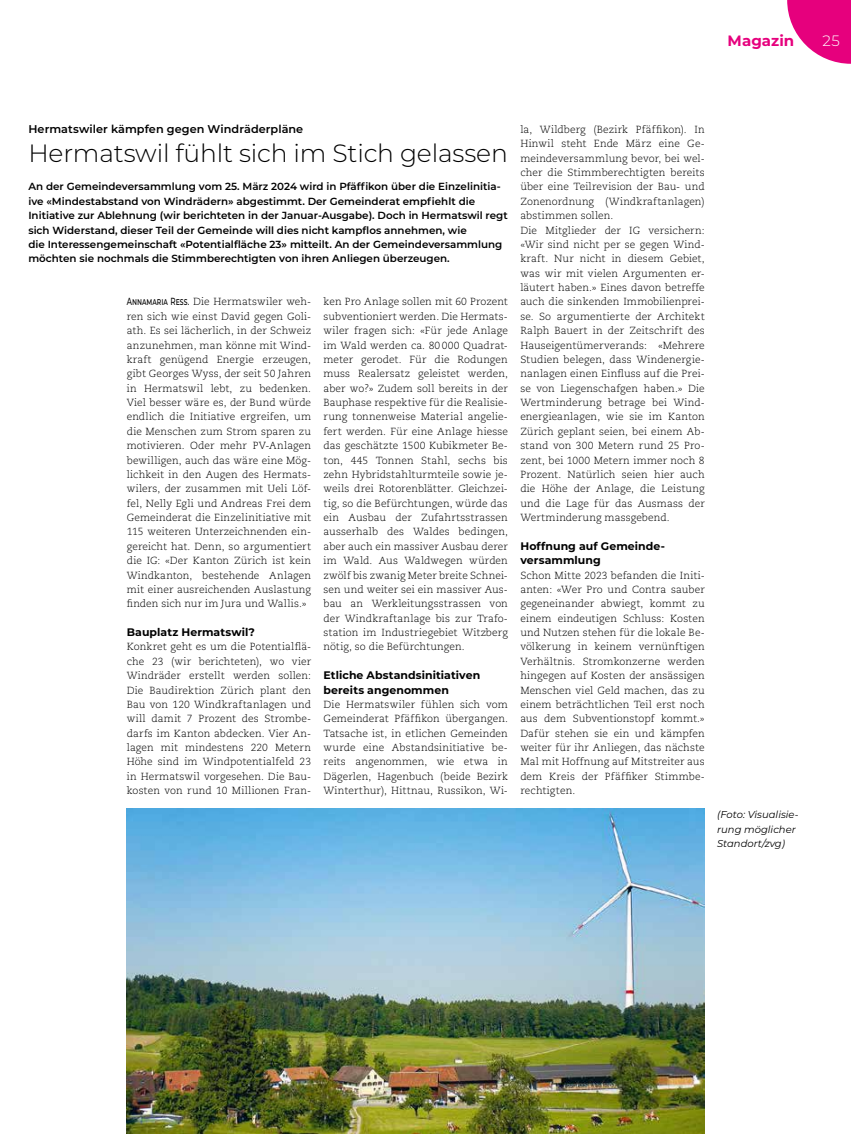
<style>
.page{position:relative;width:851px;height:1134px;background:#fff}
.page>*{position:absolute;margin:0;border:0;box-sizing:border-box;transform-origin:0 0}
.t1{font:300 25px "Montserrat";letter-spacing:-.005em;color:#000}
.t2{font:700 15px "Montserrat";letter-spacing:.005em;color:#e6007d}
.t3{font:300 15px "Montserrat";color:#fff}
.t4{font:600 11.25px "Montserrat";letter-spacing:.005em;color:#000}
.t5{font:700 11px/14.4px "Montserrat";letter-spacing:.005em;color:#000}
.t6{font:300 10.25px/14.4px "Caecilia LT Std";letter-spacing:.005em;color:#000;text-align:justify}
.t7{font:600 10.25px/14.4px "Montserrat";color:#000}
.t8{font:italic 10px/14.4px "Montserrat";color:#000}
.s1{font-family:"Montserrat";font-weight:500}
</style>
<div class="page">
<svg style="left:787px;top:0;width:63px;height:64px"></svg>
<img style="left:127px;top:808px;width:577px;height:326px">
<h2 class="t2" style="left:727px;top:30px;width:68px">Magazin</h2>
<h2 class="t3" style="left:822px;top:31px;width:19px">25</h2>
<p class="t4" style="left:28px;top:121px;width:276px">Hermatswiler kämpfen gegen Windräderpläne</p>
<h1 class="t1" style="left:28px;top:136px;width:481px">Hermatswil fühlt sich im Stich gelassen</h1>
<p class="t7" style="left:28px;top:179px;width:481px">An der Gemeindeversammlung vom 25. März 2024 wird in Pfäffikon über die Einzelinitia&shy;ive «Mindestabstand von Windrädern» abgestimmt. Der Gemeinderat empfiehlt die Initiative zur Ablehnung (wir berichteten in der Januar-Ausgabe). Doch in Hermatswil regt sich Widerstand, dieser Teil der Gemeinde will dies nicht kampflos annehmen, wie<br>die Interessengemeinschaft «Potentialfläche 23» mitteilt. An der Gemeindeversammlung möchten sie nochmals die Stimmberechtigten von ihren Anliegen überzeugen.</p>
<p class="t6" style="left:323px;top:295px;width:186px;text-align:left">ken Pro Anlage sollen mit 60 Prozent subventioniert werden. Die Hermats&shy;wiler fragen sich: «Für jede Anlage im Wald werden ca. 80000 Quadrat&shy;meter gerodet. Für die Rodungen muss Realersatz geleistet werden, aber wo?» Zudem soll bereits in der Bauphase respektive für die Realisie&shy;rung tonnenweise Material angelie&shy;fert werden. Für eine Anlage hiesse das geschätzte 1500 Kubikmeter Be&shy;ton, 445 Tonnen Stahl, sechs bis zehn Hybridstahlturmteile sowie je&shy;weils drei Rotorenblätter. Gleichzei&shy;tig, so die Befürchtungen, würde das ein Ausbau der Zufahrtsstrassen ausserhalb des Waldes bedingen, aber auch ein massiver Ausbau derer im Wald. Aus Waldwegen würden zwölf bis zwanig Meter breite Schnei&shy;sen und weiter sei ein massiver Aus&shy;bau an Werkleitungsstrassen von der Windkraftanlage bis zur Trafo&shy;station im Industriegebiet Witzberg nötig, so die Befürchtungen.</p>
<p class="t5" style="left:323px;top:667px;width:158px">Etliche Abstandsinitiativen bereits angenommen</p>
<p class="t6" style="left:323px;top:697px;width:186px">Die Hermatswiler fühlen sich vom Gemeinderat Pfäffikon übergangen.<br>Tatsache ist, in etlichen Gemeinden wurde eine Abstandsinitiative be&shy;reits angenommen, wie etwa in Dägerlen, Hagenbuch (beide Bezirk Winterthur), Hittnau, Russikon, Wi-</p>
<p class="t6" style="left:127px;top:295px;width:186px"><span class="s1">Annamaria Ress.</span> Die Hermatswiler weh&shy;ren sich wie einst David gegen Goli&shy;ath. Es sei lächerlich, in der Schweiz anzunehmen, man könne mit Wind&shy;kraft genügend Energie erzeugen, gibt Georges Wyss, der seit 50 Jahren in Hermatswil lebt, zu bedenken.<br>Viel besser wäre es, der Bund würde endlich die Initiative ergreifen, um die Menschen zum Strom sparen zu motivieren. Oder mehr PV-Anlagen bewilligen, auch das wäre eine Mög&shy;lichkeit in den Augen des Hermats&shy;wilers, der zusammen mit Ueli Löf&shy;fel, Nelly Egli und Andreas Frei dem Gemeinderat die Einzelinitiative mit 115 weiteren Unterzeichnenden ein&shy;gereicht hat. Denn, so argumentiert die IG: «Der Kanton Zürich ist kein Windkanton, bestehende Anlagen mit einer ausreichenden Auslastung finden sich nur im Jura und Wallis.»</p>
<p class="t5" style="left:127px;top:624px;width:130px">Bauplatz Hermatswil?</p>
<p class="t6" style="left:127px;top:640px;width:186px">Konkret geht es um die Potentialflä&shy;che 23 (wir berichteten), wo vier Windräder erstellt werden sollen:<br>Die Baudirektion Zürich plant den Bau von 120 Windkraftanlagen und will damit 7 Prozent des Strombe&shy;darfs im Kanton abdecken. Vier An&shy;lagen mit mindestens 220 Metern Höhe sind im Windpotentialfeld 23 in Hermatswil vorgesehen. Die Bau&shy;kosten von rund 10 Millionen Fran-</p>
<p class="t6" style="left:520px;top:122px;width:186px;text-align:left">la, Wildberg (Bezirk Pfäffikon). In Hinwil steht Ende März eine Ge&shy;meindeversammlung bevor, bei wel&shy;cher die Stimmberechtigten bereits über eine Teilrevision der Bau- und Zonenordnung (Windkraftanlagen) abstimmen sollen.<br>Die Mitglieder der IG versichern: «Wir sind nicht per se gegen Wind&shy;kraft. Nur nicht in diesem Gebiet, was wir mit vielen Argumenten er&shy;läutert haben.» Eines davon betreffe auch die sinkenden Immobilienprei&shy;se. So argumentierte der Architekt Ralph Bauert in der Zeitschrift des Hauseigentümerverands: «Mehrere Studien belegen, dass Windenergie&shy;nanlagen einen Einfluss auf die Prei&shy;se von Liegenschafgen haben.» Die Wertminderung betrage bei Wind&shy;energieanlagen, wie sie im Kanton Zürich geplant seien, bei einem Ab&shy;stand von 300 Metern rund 25 Pro&shy;zent, bei 1000 Metern immer noch 8<br>Prozent. Natürlich seien hier auch die Höhe der Anlage, die Leistung und die Lage für das Ausmass der Wertminderung massgebend.</p>
<p class="t5" style="left:520px;top:538px;width:146px">Hoffnung auf Gemeinde&shy;versammlung</p>
<p class="t6" style="left:520px;top:568px;width:186px">Schon Mitte 2023 befanden die Initi&shy;anten: «Wer Pro und Contra sauber gegeneinander abwiegt, kommt zu einem eindeutigen Schluss: Kosten und Nutzen stehen für die lokale Be&shy;völkerung in keinem vernünftigen Verhältnis. Stromkonzerne werden hingegen auf Kosten der ansässigen Menschen viel Geld machen, das zu einem beträchtlichen Teil erst noch aus dem Subventionstopf kommt.» Dafür stehen sie ein und kämpfen weiter für ihr Anliegen, das nächste Mal mit Hoffnung auf Mitstreiter aus dem Kreis der Pfäffiker Stimmbe&shy;rechtigten.</p>
<p class="t8" style="left:717px;top:807px;width:83px">(Foto: Visualisie&shy;rung möglicher<br>Standort/zvg)</p>
</div>
